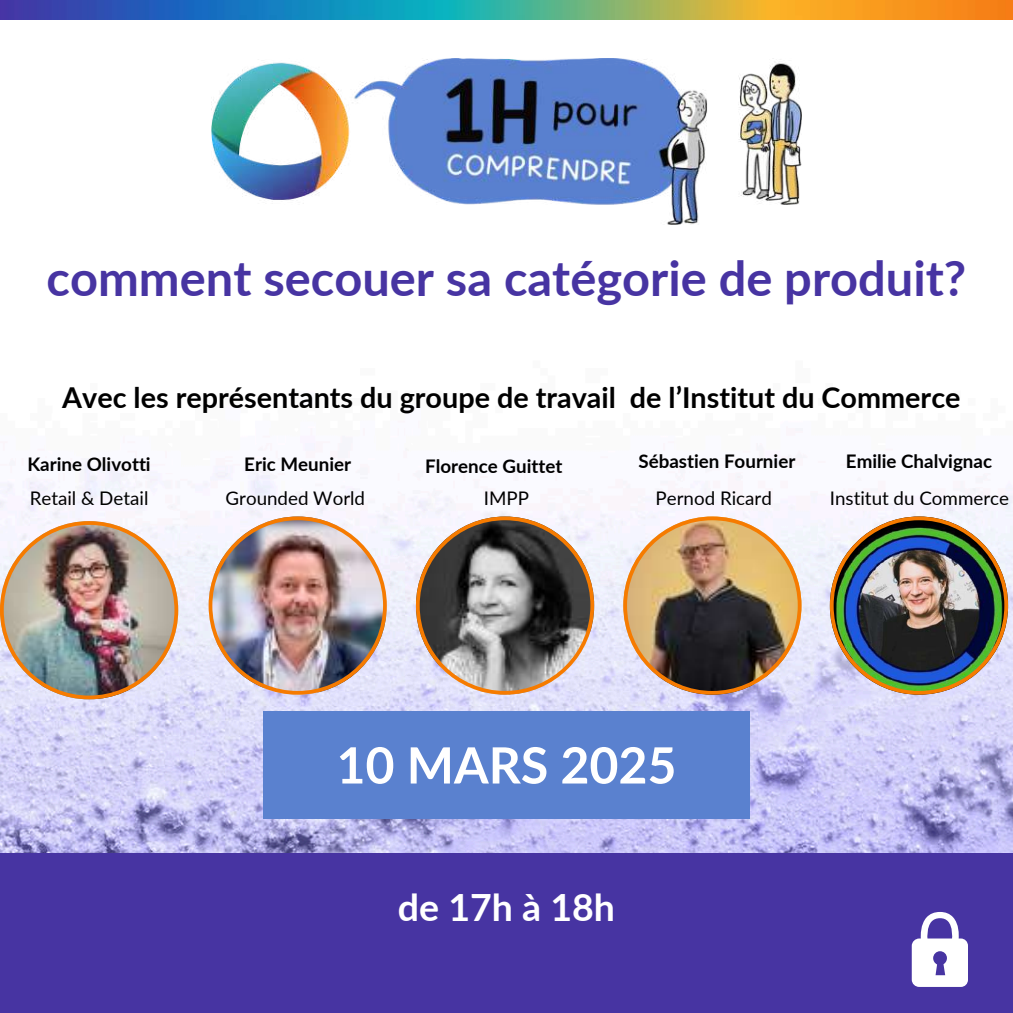
<style>
.page{position:relative;width:1013px;height:1013px;background:#fff}
.page>*{position:absolute;margin:0;border:0;box-sizing:border-box;transform-origin:0 0}
.t1{font:700 50px "Lato";color:#fff}
.t2{font:700 48.75px "Lato";color:#4734a2}
.t3{font:700 37.5px "Lato";color:#fff}
.t4{font:700 28.75px "Lato";color:#000}
.t5{font:700 18.75px "Lato";color:#000}
.t6{font:18.75px "Lato";color:#000}
</style>
<div class="page">
<img style="left:0;top:108px;width:1012px;height:745px">
<img style="left:0;top:0;width:1012px;height:20px">
<div style="left:263px;top:711px;width:486px;height:107px;background:#5a81cf"></div>
<div style="left:0;top:853px;width:1012px;height:159px;background:#4734a2"></div>
<img style="left:211px;top:58px;width:590px;height:167px">
<svg style="left:416px;top:516px;width:178px;height:178px;background:#88807c"></svg>
<img style="left:623px;top:516px;width:178px;height:178px">
<img style="left:0;top:521px;width:178px;height:178px">
<img style="left:209px;top:516px;width:178px;height:178px">
<svg style="left:911px;top:912px;width:57px;height:74px"></svg>
<img style="left:829px;top:516px;width:179px;height:178px">
<h2 class="t2" style="left:47px;top:248px;width:921px">comment secouer sa catégorie de produit?</h2>
<h3 class="t4" style="left:62px;top:380px;width:899px">Avec les représentants du groupe de travail de l’Institut du Commerce</h3>
<p class="t5" style="left:27px;top:452px;width:125px">Karine Olivotti</p>
<p class="t6" style="left:30px;top:486px;width:120px">Retail &amp; Detail</p>
<p class="t5" style="left:244px;top:452px;width:108px">Eric Meunier</p>
<p class="t6" style="left:225px;top:486px;width:141px">Grounded World</p>
<p class="t5" style="left:425px;top:454px;width:139px">Florence Guittet</p>
<p class="t6" style="left:484px;top:486px;width:47px">IMPP</p>
<p class="t5" style="left:638px;top:449px;width:158px">Sébastien Fournier</p>
<p class="t6" style="left:655px;top:486px;width:118px">Pernod Ricard</p>
<p class="t5" style="left:845px;top:449px;width:148px">Emilie Chalvignac</p>
<p class="t6" style="left:829px;top:486px;width:181px">Institut du Commerce</p>
<h1 class="t1" style="left:336px;top:734px;width:341px">10 MARS 2025</h1>
<h3 class="t3" style="left:398px;top:884px;width:218px">de 17h à 18h</h3>
</div>
